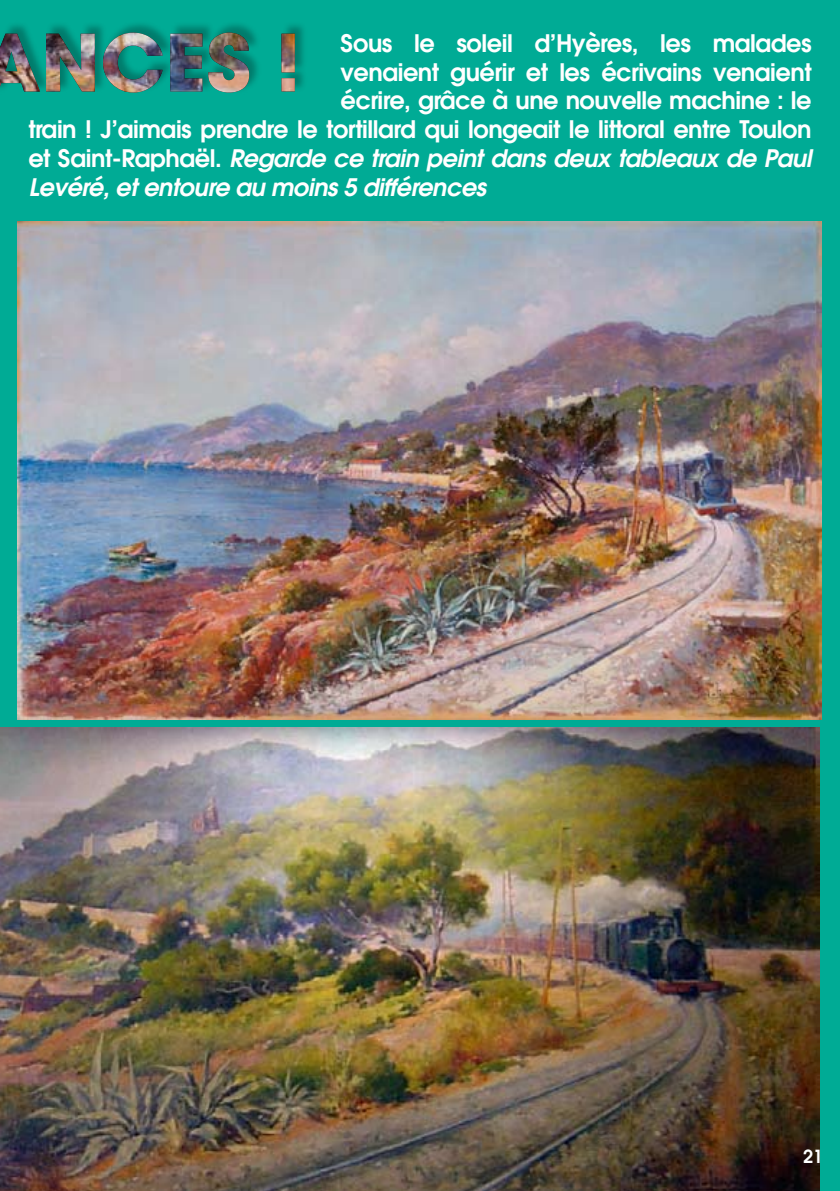
<style>
.page{position:relative;width:840px;height:1191px;background:#fff}
.page>*{position:absolute;margin:0;border:0;box-sizing:border-box;transform-origin:0 0}
.t1{font:600 24px "ITC Avant Garde Std";letter-spacing:-.02em;color:#fff}
.t2{font:italic 600 24px "ITC Avant Garde Std";letter-spacing:-.02em;color:#fff}
.t3{font:600 18px "ITC Avant Garde Std";color:#fff}
.s1{font-style:normal}
</style>
<div class="page">
<div style="left:0;top:0;width:839px;height:1191px;background:#00ab95"></div>
<img style="left:17px;top:221px;width:803px;height:498px">
<div style="left:0;top:20px;width:308px;height:74px;background:#000;opacity:.28"></div>
<svg style="left:248px;top:33px;width:47px;height:60px"></svg>
<img style="left:0;top:33px;width:248px;height:60px">
<img style="left:0;top:728px;width:818px;height:463px">
<p class="t1" style="left:340px;top:27px;width:472px">Sous le soleil d’Hyères, les malades</p>
<p class="t1" style="left:340px;top:56px;width:472px">venaient guérir et les écrivains venaient</p>
<p class="t1" style="left:340px;top:85px;width:472px">écrire, grâce à une nouvelle machine : le</p>
<p class="t1" style="left:28px;top:114px;width:784px">train ! J’aimais prendre le tortillard qui longeait le littoral entre Toulon</p>
<p class="t2" style="left:28px;top:142px;width:784px"><span class="s1">et Saint-Raphaël.</span> Regarde ce train peint dans deux tableaux de Paul</p>
<p class="t2" style="left:28px;top:171px;width:459px">Levéré, et entoure au moins 5 différences</p>
<p class="t3" style="left:802px;top:1144px;width:22px">21</p>
</div>
